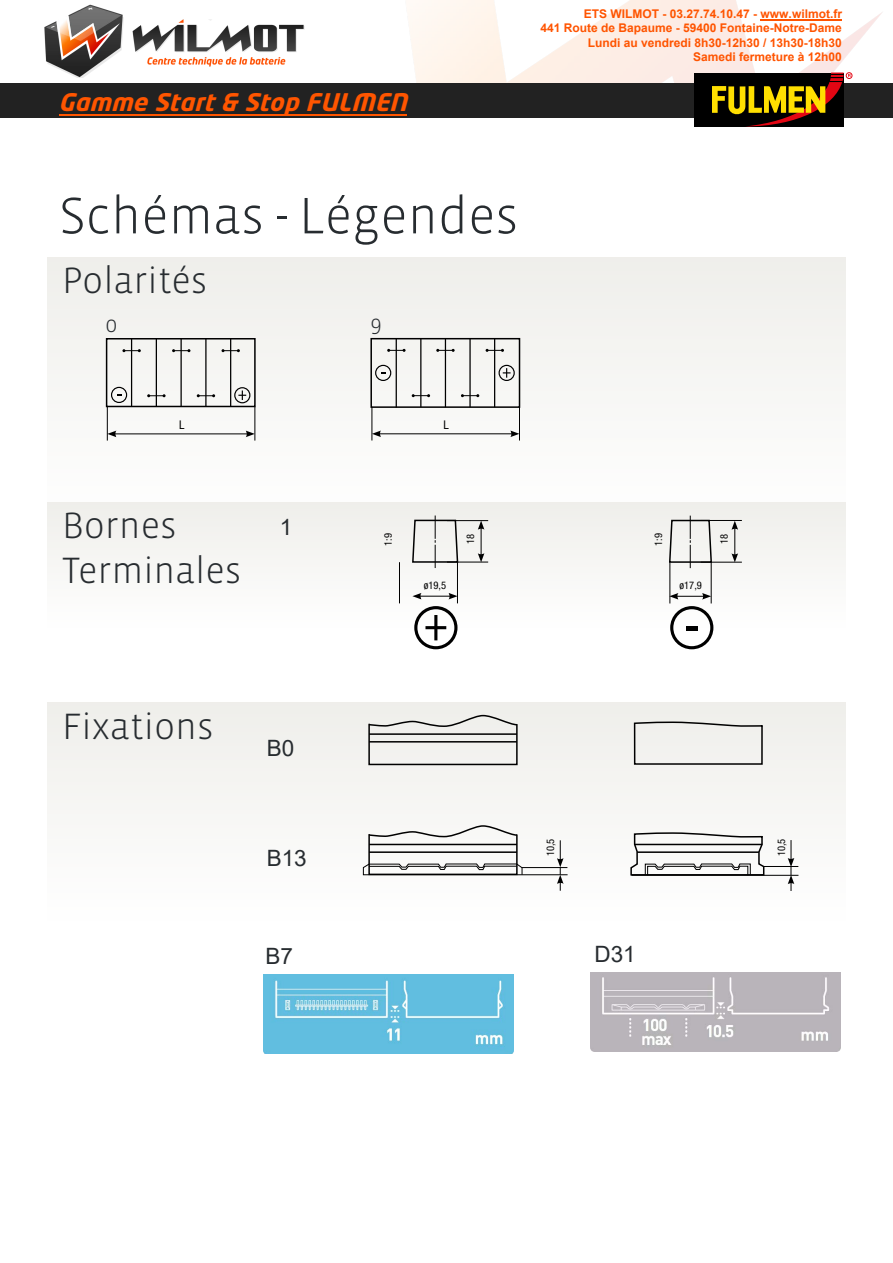
<style>
.page{position:relative;width:893px;height:1263px;background:#fff}
.page>*{position:absolute;margin:0;border:0;box-sizing:border-box;transform-origin:0 0}
.t1{font:52.5px "Vista Sans OT Light 2";color:#272c30}
.t2{font:37.5px/45px "Vista Sans OT Light 2";color:#272c30}
.t3{font:37.5px "Vista Sans OT Light 3";color:#272c30}
.t4{font:italic 700 24px "Neo Tech Std";color:#f50}
.t5{font:22.5px "Arial";color:#272c30}
.t6{font:22.5px "Vista Sans OT Light 2";color:#272c30}
.t7{font:700 12px/14.4px "Arial";color:#ff5400;text-align:right}
.t8{font:condensed 12px "Helvetica Neue LT Std";color:#000}
.t9{font:condensed 10.5px "Helvetica Neue LT Std";color:#000}
</style>
<div class="page">
<img style="left:408px;top:1px;width:474px;height:82px">
<hr style="left:761px;top:20px;width:81px;height:1px;background:#ff5400">
<div style="left:0;top:83px;width:893px;height:35px;background:#222"></div>
<img style="left:44px;top:4px;width:261px;height:74px">
<div style="left:694px;top:73px;width:150px;height:54px;background:#000"></div>
<div style="left:846px;top:72px;width:6px;height:7px;border:1px solid #e30613;border-radius:50%"></div>
<svg style="left:712px;top:73px;width:139px;height:53px"></svg>
<div style="left:47px;top:257px;width:798px;height:336px;background:#f6f6f4"></div>
<div style="left:106px;top:338px;width:150px;height:69px;border:2px solid #000"></div>
<hr style="left:131px;top:339px;width:1px;height:67px;background:#000">
<hr style="left:156px;top:339px;width:1px;height:67px;background:#000">
<hr style="left:180px;top:339px;width:2px;height:67px;background:#000">
<hr style="left:205px;top:339px;width:2px;height:67px;background:#000">
<hr style="left:230px;top:339px;width:1px;height:67px;background:#000">
<svg style="left:122px;top:349px;width:19px;height:3px"></svg>
<svg style="left:172px;top:349px;width:18px;height:3px"></svg>
<svg style="left:222px;top:349px;width:18px;height:3px"></svg>
<svg style="left:147px;top:394px;width:19px;height:3px"></svg>
<svg style="left:197px;top:394px;width:18px;height:3px"></svg>
<hr style="left:107px;top:407px;width:1px;height:34px;background:#000">
<hr style="left:255px;top:407px;width:1px;height:34px;background:#000">
<hr style="left:114px;top:434px;width:134px;height:1px;background:#000">
<svg style="left:107px;top:431px;width:9px;height:6px"></svg>
<svg style="left:246px;top:431px;width:9px;height:6px"></svg>
<div style="left:234px;top:387px;width:16px;height:16px;border:1px solid #000;border-radius:50%"></div>
<svg style="left:238px;top:390px;width:8px;height:10px"></svg>
<div style="left:111px;top:387px;width:16px;height:16px;border:1px solid #000;border-radius:50%"></div>
<div style="left:370px;top:338px;width:150px;height:70px;border:2px solid #000"></div>
<hr style="left:420px;top:339px;width:1px;height:68px;background:#000">
<hr style="left:396px;top:339px;width:1px;height:69px;background:#000">
<hr style="left:445px;top:339px;width:1px;height:68px;background:#000">
<hr style="left:494px;top:339px;width:1px;height:68px;background:#000">
<hr style="left:469px;top:339px;width:2px;height:68px;background:#000">
<svg style="left:387px;top:349px;width:19px;height:3px"></svg>
<svg style="left:436px;top:349px;width:19px;height:3px"></svg>
<svg style="left:486px;top:349px;width:18px;height:3px"></svg>
<svg style="left:412px;top:394px;width:18px;height:3px"></svg>
<svg style="left:461px;top:394px;width:18px;height:3px"></svg>
<hr style="left:372px;top:407px;width:1px;height:33px;background:#000">
<hr style="left:519px;top:407px;width:1px;height:33px;background:#000">
<hr style="left:379px;top:434px;width:134px;height:1px;background:#000">
<svg style="left:372px;top:430px;width:9px;height:7px"></svg>
<svg style="left:510px;top:430px;width:9px;height:7px"></svg>
<div style="left:499px;top:365px;width:16px;height:16px;border:1px solid #000;border-radius:50%"></div>
<svg style="left:503px;top:368px;width:8px;height:10px"></svg>
<div style="left:375px;top:365px;width:16px;height:16px;border:1px solid #000;border-radius:50%"></div>
<div style="left:47px;top:502px;width:798px;height:161px;background:#f9f9f7"></div>
<div style="left:414px;top:606px;width:43px;height:43px;border:3px solid #000;border-radius:50%"></div>
<svg style="left:425px;top:615px;width:21px;height:25px"></svg>
<hr style="left:399px;top:562px;width:1px;height:41px;background:#000">
<hr style="left:447px;top:562px;width:41px;height:1px;background:#000">
<hr style="left:457px;top:562px;width:1px;height:41px;background:#000">
<hr style="left:447px;top:520px;width:41px;height:1px;background:#000">
<svg style="left:478px;top:521px;width:6px;height:41px"></svg>
<hr style="left:419px;top:596px;width:32px;height:1px;background:#000">
<svg style="left:448px;top:593px;width:9px;height:6px"></svg>
<svg style="left:412px;top:593px;width:9px;height:6px"></svg>
<svg style="left:412px;top:515px;width:47px;height:53px"></svg>
<div style="left:670px;top:606px;width:43px;height:43px;border:3px solid #000;border-radius:50%"></div>
<hr style="left:686px;top:626px;width:11px;height:4px;background:#000">
<hr style="left:670px;top:562px;width:1px;height:41px;background:#000">
<hr style="left:701px;top:562px;width:41px;height:1px;background:#000">
<hr style="left:711px;top:562px;width:1px;height:41px;background:#000">
<hr style="left:701px;top:520px;width:41px;height:1px;background:#000">
<svg style="left:731px;top:521px;width:7px;height:41px"></svg>
<svg style="left:669px;top:593px;width:42px;height:7px"></svg>
<svg style="left:669px;top:516px;width:44px;height:52px"></svg>
<hr style="left:59px;top:114px;width:347px;height:2px;background:#f50">
<div style="left:47px;top:702px;width:798px;height:280px;background:#f8f8f6"></div>
<div style="left:368px;top:723px;width:150px;height:42px;border:2px solid #000"></div>
<hr style="left:369px;top:733px;width:148px;height:2px;background:#000">
<hr style="left:369px;top:741px;width:148px;height:1px;background:#000">
<svg style="left:367px;top:714px;width:151px;height:14px"></svg>
<svg style="left:633px;top:721px;width:131px;height:44px"></svg>
<hr style="left:631px;top:875px;width:167px;height:1px;background:#000">
<svg style="left:363px;top:825px;width:205px;height:66px"></svg>
<svg style="left:788px;top:840px;width:6px;height:51px"></svg>
<hr style="left:764px;top:866px;width:34px;height:1px;background:#000">
<svg style="left:630px;top:832px;width:135px;height:44px"></svg>
<img style="left:591px;top:973px;width:250px;height:78px">
<img style="left:264px;top:974px;width:249px;height:80px">
<h3 class="t4" style="left:58px;top:87px;width:358px">Gamme Start&amp; Stop FULMEN</h3>
<p class="t7" style="left:540px;top:7px;width:303px">ETS WILMOT - 03.27.74.10.47 - www.wilmot.fr<br>441 Route de Bapaume - 59400 Fontaine-Notre-Dame Lundi au vendredi 8h30-12h30 / 13h30-18h30<br>Samedi fermeture à 12h00</p>
<h1 class="t1" style="left:59px;top:189px;width:461px">Schémas - Légendes</h1>
<h2 class="t2" style="left:62px;top:259px;width:147px">Polarités</h2>
<h3 class="t6" style="left:106px;top:312px;width:13px">0</h3>
<h3 class="t6" style="left:370px;top:312px;width:13px">9</h3>
<p class="t8" style="left:179px;top:418px;width:7px">L</p>
<h2 class="t2" style="left:62px;top:504px;width:181px">Bornes<br>Terminales</h2>
<h3 class="t5" style="left:280px;top:511px;width:14px">1</h3>
<p class="t8" style="left:444px;top:417px;width:7px">L</p>
<p class="t9" style="left:382px;top:546px;width:14px;rotate:-90deg">1:9</p>
<p class="t9" style="left:464px;top:544px;width:12px;rotate:-90deg">18</p>
<p class="t9" style="left:424px;top:579px;width:24px">ø19,5</p>
<p class="t9" style="left:652px;top:546px;width:14px;rotate:-90deg">1:9</p>
<p class="t9" style="left:718px;top:544px;width:12px;rotate:-90deg">18</p>
<p class="t9" style="left:680px;top:579px;width:24px">ø17,9</p>
<h2 class="t3" style="left:62px;top:707px;width:153px">Fixations</h2>
<h3 class="t5" style="left:267px;top:732px;width:29px">B0</h3>
<h3 class="t5" style="left:267px;top:843px;width:42px">B13</h3>
<p class="t9" style="left:544px;top:856px;width:19px;rotate:-90deg">10,5</p>
<p class="t9" style="left:775px;top:856px;width:19px;rotate:-90deg">10,5</p>
<h3 class="t5" style="left:265px;top:941px;width:29px">B7</h3>
<h3 class="t5" style="left:594px;top:939px;width:43px">D31</h3>
</div>
